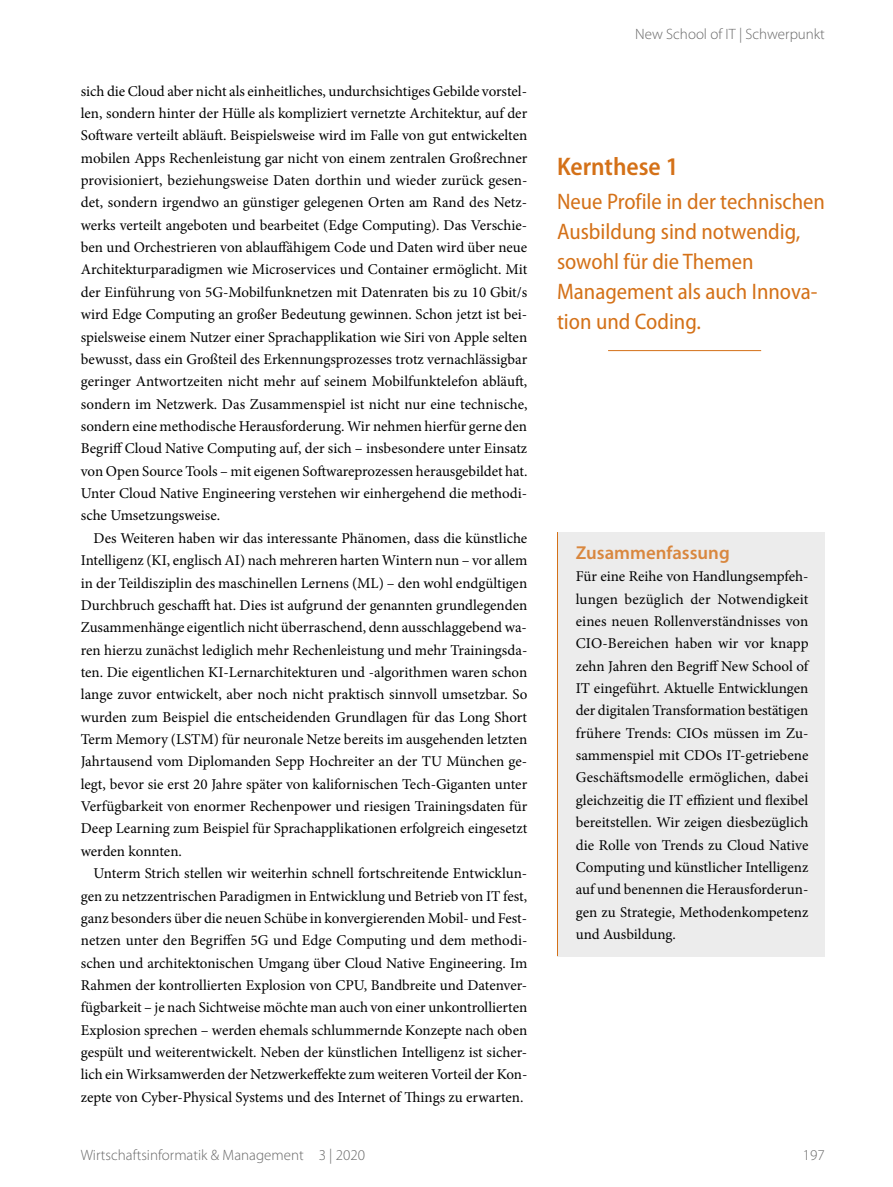
<style>
.page{position:relative;width:893px;height:1187px;background:#fff}
.page>*{position:absolute;margin:0;border:0;box-sizing:border-box;transform-origin:0 0}
.t1{font:600 semi-condensed 25.5px "Myriad Pro";color:#d47118}
.t2{font:semi-condensed 22.5px/30px "Myriad Pro";color:#d47118}
.t3{font:600 18.75px "Myriad Pro";color:#d9873e}
.t4{font:15px/22.4px "Minion Pro";color:#000;text-align:justify}
.t5{font:300 15px "Myriad Pro";color:#676767}
</style>
<div class="page">
<hr style="left:608px;top:350px;width:153px;height:1px;background:#d47118">
<div style="left:557px;top:532px;width:268px;height:423px;background:#ececec"></div>
<hr style="left:557px;top:532px;width:1px;height:423px;background:#d47118">
<p class="t4" style="left:81px;top:80px;width:448px">sich die Cloud aber nicht als einheitliches, undurchsichtiges Gebilde vorstel&shy;len, sondern hinter der Hülle als kompliziert vernetzte Architektur, auf der Software verteilt abläuft. Beispielsweise wird im Falle von gut entwickelten mobilen Apps Rechenleistung gar nicht von einem zentralen Großrechner provisioniert, beziehungsweise Daten dorthin und wieder zurück gesen&shy;det, sondern irgendwo an günstiger gelegenen Orten am Rand des Netz&shy;werks verteilt angeboten und bearbeitet (Edge Computing). Das Verschie&shy;ben und Orchestrieren von ablauffähigem Code und Daten wird über neue Architekturparadigmen wie Microservices und Container ermöglicht. Mit der Einführung von 5G-Mobilfunknetzen mit Datenraten bis zu 10 Gbit/s wird Edge Computing an großer Bedeutung gewinnen. Schon jetzt ist bei&shy;spielsweise einem Nutzer einer Sprachapplikation wie Siri von Apple selten bewusst, dass ein Großteil des Erkennungsprozesses trotz vernachlässigbar geringer Antwortzeiten nicht mehr auf seinem Mobilfunktelefon abläuft, sondern im Netzwerk. Das Zusammenspiel ist nicht nur eine technische, sondern eine methodische Herausforderung. Wir nehmen hierfür gerne den Begriff Cloud Native Computing auf, der sich – insbesondere unter Einsatz von Open Source Tools – mit eigenen Softwareprozessen herausgebildet hat.<br>Unter Cloud Native Engineering verstehen wir einhergehend die methodi&shy;sche Umsetzungsweise.</p>
<p class="t4" style="left:81px;top:527px;width:448px;text-indent:13px">Des Weiteren haben wir das interessante Phänomen, dass die künstliche Intelligenz (KI, englisch AI) nach mehreren harten Wintern nun – vor allem in der Teildisziplin des maschinellen Lernens (ML) – den wohl endgültigen Durchbruch geschafft hat. Dies ist aufgrund der genannten grundlegenden Zusammenhänge eigentlich nicht überraschend, denn ausschlaggebend wa&shy;ren hierzu zunächst lediglich mehr Rechenleistung und mehr Trainingsda&shy;ten. Die eigentlichen KI-Lernarchitekturen und -algorithmen waren schon lange zuvor entwickelt, aber noch nicht praktisch sinnvoll umsetzbar. So wurden zum Beispiel die entscheidenden Grundlagen für das Long Short Term Memory (LSTM) für neuronale Netze bereits im ausgehenden letzten Jahrtausend vom Diplomanden Sepp Hochreiter an der TU München ge&shy;legt, bevor sie erst 20 Jahre später von kalifornischen Tech-Giganten unter Verfügbarkeit von enormer Rechenpower und riesigen Trainingsdaten für Deep Learning zum Beispiel für Sprachapplikationen erfolgreich eingesetzt werden konnten.</p>
<p class="t4" style="left:81px;top:862px;width:448px;text-indent:13px">Unterm Strich stellen wir weiterhin schnell fortschreitende Entwicklun&shy;gen zu netzzentrischen Paradigmen in Entwicklung und Betrieb von IT fest, ganz besonders über die neuen Schübe in konvergierenden Mobil- und Fest&shy;netzen unter den Begriffen 5G und Edge Computing und dem methodi&shy;schen und architektonischen Umgang über Cloud Native Engineering. Im Rahmen der kontrollierten Explosion von CPU, Bandbreite und Datenver&shy;fügbarkeit – je nach Sichtweise möchte man auch von einer unkontrollierten Explosion sprechen – werden ehemals schlummernde Konzepte nach oben gespült und weiterentwickelt. Neben der künstlichen Intelligenz ist sicher&shy;lich ein Wirksamwerden der Netzwerkeffekte zum weiteren Vorteil der Kon&shy;zepte von Cyber-Physical Systems und des Internet of Things zu erwarten.</p>
<p class="t5" style="left:635px;top:25px;width:191px">New School of IT | Schwerpunkt</p>
<h1 class="t1" style="left:557px;top:152px;width:123px">Kernthese 1</h1>
<h2 class="t2" style="left:557px;top:187px;width:269px">Neue Profile in der technischen<br>Ausbildung sind notwendig, sowohl für die Themen<br>Management als auch Innova&shy;tion und Coding.</h2>
<p class="t3" style="left:576px;top:540px;width:155px">Zusammenfassung</p>
<p class="t4" style="left:576px;top:565px;width:234px">Für eine Reihe von Handlungsempfeh&shy;lungen bezüglich der Notwendigkeit eines neuen Rollenverständnisses von CIO-Bereichen haben wir vor knapp zehn Jahren den Begriff New School of IT eingeführt. Aktuelle Entwicklungen der digitalen Transformation bestätigen frühere Trends: CIOs müssen im Zu&shy;sammenspiel mit CDOs IT-getriebene Geschäftsmodelle ermöglichen, dabei gleichzeitig die IT effizient und flexibel bereitstellen. Wir zeigen diesbezüglich die Rolle von Trends zu Cloud Native Computing und künstlicher Intelligenz auf und benennen die Herausforderun&shy;gen zu Strategie, Methodenkompetenz und Ausbildung.</p>
<p class="t5" style="left:81px;top:1145px;width:286px">Wirtschaftsinformatik &amp; Management 3 | 2020</p>
<p class="t5" style="left:803px;top:1145px;width:23px">197</p>
</div>
